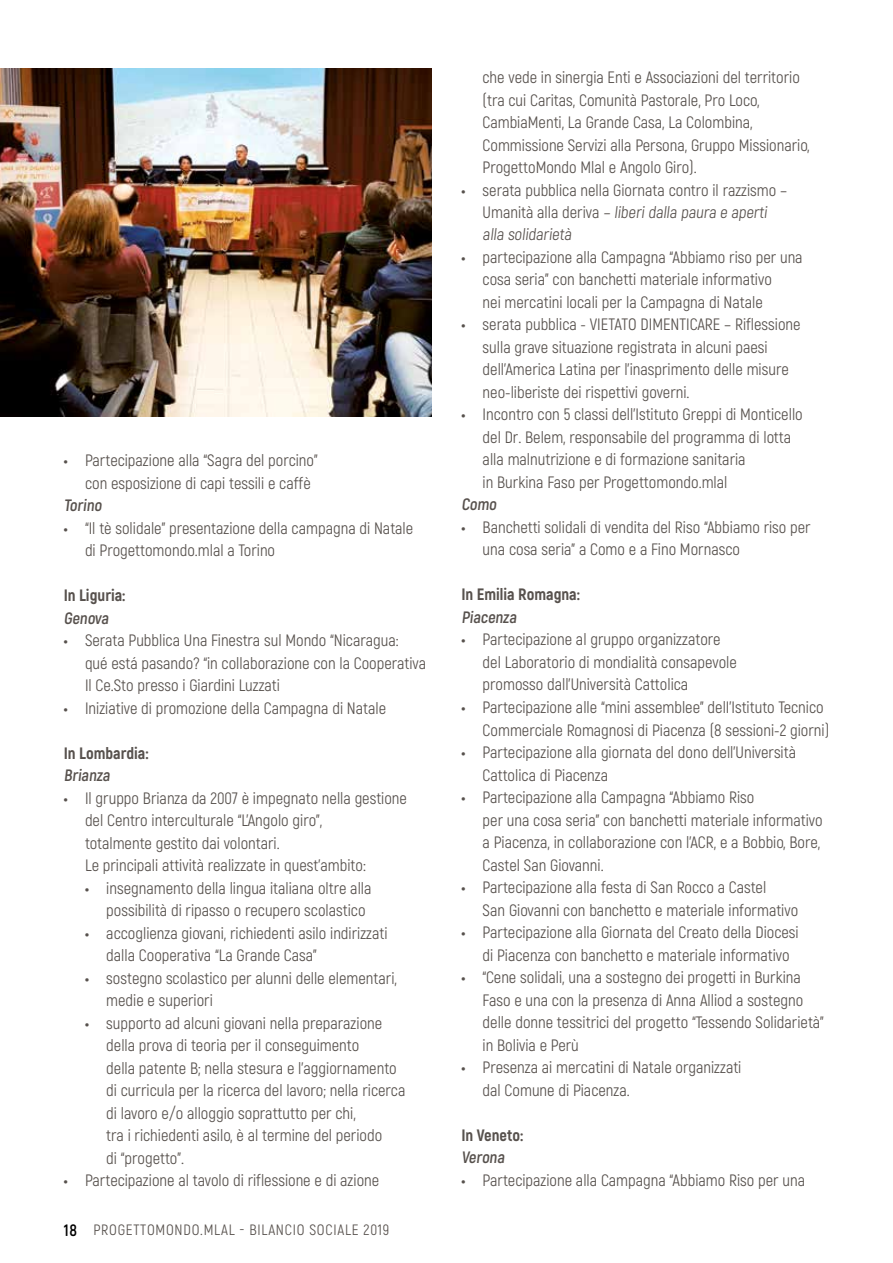
<style>
.page{position:relative;width:893px;height:1263px;background:#fff}
.page>*{position:absolute;margin:0;border:0;box-sizing:border-box;transform-origin:0 0}
.t1{font:16.5px/22.5px "Akrobat";color:#57514d}
.t2{font:800 16.5px "Akrobat";color:#57514d}
.t3{font:700 16.5px "Akrobat";color:#57514d}
.t4{font:15px "Akrobat";letter-spacing:.05em;color:#57514d}
.s1{font-weight:900}
.s2{font-weight:700;font-size:16.5px;color:#000}
</style>
<div class="page">
<img style="left:0;top:68px;width:432px;height:349px">
<p class="t1" style="left:85px;top:449px;width:234px;text-indent:-21px"><span class="s1">•</span> Partecipazione alla “Sagra del porcino” con esposizione di capi tessili e caffè</p>
<p class="t3" style="left:64px;top:495px;width:42px">Torino</p>
<p class="t1" style="left:85px;top:517px;width:330px;text-indent:-21px"><span class="s1">•</span> “Il tè solidale” presentazione della campagna di Natale di Progettomondo.mlal a Torino</p>
<p class="t2" style="left:64px;top:585px;width:63px">In Liguria:</p>
<p class="t3" style="left:64px;top:608px;width:49px">Genova</p>
<p class="t1" style="left:85px;top:629px;width:343px;text-indent:-21px"><span class="s1">•</span> Serata Pubblica Una Finestra sul Mondo “Nicaragua:<br>qué está pasando? “in collaborazione con la Cooperativa<br>Il Ce.Sto presso i Giardini Luzzati</p>
<p class="t1" style="left:64px;top:697px;width:324px"><span class="s1">•</span> Iniziative di promozione della Campagna di Natale</p>
<p class="t2" style="left:64px;top:742px;width:86px">In Lombardia:</p>
<p class="t3" style="left:64px;top:765px;width:50px">Brianza</p>
<p class="t1" style="left:85px;top:787px;width:323px;text-indent:-21px"><span class="s1">•</span> Il gruppo Brianza da 2007 è impegnato nella gestione del Centro interculturale “L’Angolo giro”,<br>totalmente gestito dai volontari.<br>Le principali attività realizzate in quest’ambito:</p>
<p class="t1" style="left:106px;top:877px;width:267px;text-indent:-21px"><span class="s1">•</span> insegnamento della lingua italiana oltre alla possibilità di ripasso o recupero scolastico</p>
<p class="t1" style="left:106px;top:922px;width:283px;text-indent:-21px"><span class="s1">•</span> accoglienza giovani, richiedenti asilo indirizzati dalla Cooperativa “La Grande Casa”</p>
<p class="t1" style="left:106px;top:967px;width:292px;text-indent:-21px"><span class="s1">•</span> sostegno scolastico per alunni delle elementari, medie e superiori</p>
<p class="t1" style="left:106px;top:1012px;width:301px;text-indent:-21px"><span class="s1">•</span> supporto ad alcuni giovani nella preparazione della prova di teoria per il conseguimento<br>della patente B; nella stesura e l’aggiornamento di curricula per la ricerca del lavoro; nella ricerca di lavoro e/o alloggio soprattutto per chi,<br>tra i richiedenti asilo, è al termine del periodo<br>di “progetto”.</p>
<p class="t1" style="left:64px;top:1169px;width:317px"><span class="s1">•</span> Partecipazione al tavolo di riflessione e di azione</p>
<p class="t4" style="left:64px;top:1220px;width:327px"><span class="s2">18</span> PROGETTOMONDO.MLAL - BILANCIO SOCIALE 2019</p>
<p class="t1" style="left:483px;top:66px;width:329px">che vede in sinergia Enti e Associazioni del territorio (tra cui Caritas, Comunità Pastorale, Pro Loco, CambiaMenti, La Grande Casa, La Colombina, Commissione Servizi alla Persona, Gruppo Missionario, ProgettoMondo Mlal e Angolo Giro).</p>
<p class="t1" style="left:483px;top:179px;width:306px;text-indent:-21px"><span class="s1">•</span> serata pubblica nella Giornata contro il razzismo –<br>Umanità alla deriva – liberi dalla paura e aperti alla solidarietà</p>
<p class="t1" style="left:483px;top:246px;width:322px;text-indent:-21px"><span class="s1">•</span> partecipazione alla Campagna “Abbiamo riso per una cosa seria” con banchetti materiale informativo<br>nei mercatini locali per la Campagna di Natale</p>
<p class="t1" style="left:483px;top:313px;width:319px;text-indent:-21px"><span class="s1">•</span> serata pubblica - VIETATO DIMENTICARE – Riflessione sulla grave situazione registrata in alcuni paesi dell’America Latina per l’inasprimento delle misure neo-liberiste dei rispettivi governi.</p>
<p class="t1" style="left:483px;top:403px;width:322px;text-indent:-21px"><span class="s1">•</span> Incontro con 5 classi dell’Istituto Greppi di Monticello del Dr. Belem, responsabile del programma di lotta alla malnutrizione e di formazione sanitaria<br>in Burkina Faso per Progettomondo.mlal</p>
<p class="t3" style="left:461px;top:494px;width:39px">Como</p>
<p class="t1" style="left:483px;top:516px;width:330px;text-indent:-21px"><span class="s1">•</span> Banchetti solidali di vendita del Riso “Abbiamo riso per una cosa seria” a Como e a Fino Mornasco</p>
<p class="t2" style="left:461px;top:584px;width:120px">In Emilia Romagna:</p>
<p class="t3" style="left:461px;top:607px;width:59px">Piacenza</p>
<p class="t1" style="left:483px;top:628px;width:256px;text-indent:-21px"><span class="s1">•</span> Partecipazione al gruppo organizzatore del Laboratorio di mondialità consapevole promosso dall’Università Cattolica</p>
<p class="t1" style="left:483px;top:696px;width:348px;text-indent:-21px"><span class="s1">•</span> Partecipazione alle “mini assemblee” delI’Istituto Tecnico<br>Commerciale Romagnosi di Piacenza (8 sessioni-2 giorni)</p>
<p class="t1" style="left:483px;top:741px;width:315px;text-indent:-21px"><span class="s1">•</span> Partecipazione alla giornata del dono dell’Università<br>Cattolica di Piacenza</p>
<p class="t1" style="left:483px;top:786px;width:341px;text-indent:-21px"><span class="s1">•</span> Partecipazione alla Campagna “Abbiamo Riso<br>per una cosa seria” con banchetti materiale informativo a Piacenza, in collaborazione con l’ACR, e a Bobbio, Bore, Castel San Giovanni.</p>
<p class="t1" style="left:483px;top:876px;width:317px;text-indent:-21px"><span class="s1">•</span> Partecipazione alla festa di San Rocco a Castel<br>San Giovanni con banchetto e materiale informativo</p>
<p class="t1" style="left:483px;top:921px;width:318px;text-indent:-21px"><span class="s1">•</span> Partecipazione alla Giornata del Creato della Diocesi di Piacenza con banchetto e materiale informativo</p>
<p class="t1" style="left:483px;top:966px;width:343px;text-indent:-21px"><span class="s1">•</span> “Cene solidali, una a sostegno dei progetti in Burkina Faso e una con la presenza di Anna Alliod a sostegno delle donne tessitrici del progetto “Tessendo Solidarietà” in Bolivia e Perù</p>
<p class="t1" style="left:483px;top:1056px;width:260px;text-indent:-21px"><span class="s1">•</span> Presenza ai mercatini di Natale organizzati dal Comune di Piacenza.</p>
<p class="t2" style="left:461px;top:1124px;width:63px">In Veneto:</p>
<p class="t3" style="left:461px;top:1147px;width:47px">Verona</p>
<p class="t1" style="left:461px;top:1168px;width:345px"><span class="s1">•</span> Partecipazione alla Campagna “Abbiamo Riso per una</p>
</div>
